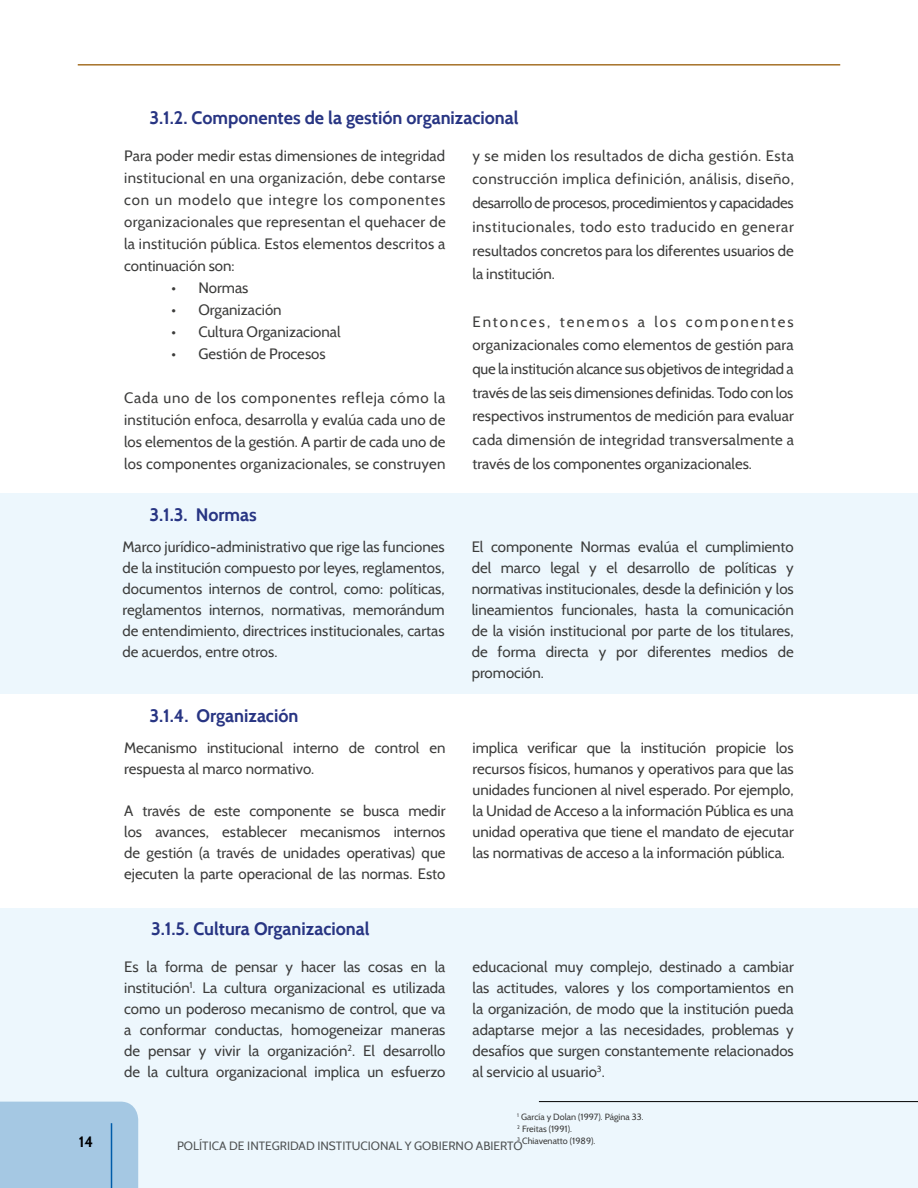
<style>
.page{position:relative;width:918px;height:1188px;background:#fff}
.page>*{position:absolute;margin:0;border:0;box-sizing:border-box;transform-origin:0 0}
.t1{font:700 18px "Cabin";color:#283583}
.t2{font:15px/21px "Cabin";color:#3c3c3b;text-align:justify}
.t3{font:700 15px "Cabin";color:#000}
.t4{font:12px "Cabin";color:#575756}
.t5{font:9px/12px "Cabin";color:#3c3c3b}
</style>
<div class="page">
<hr style="left:78px;top:64px;width:762px;height:2px;background:#a67128">
<div style="left:0;top:493px;width:918px;height:201px;background:#edf7fd"></div>
<div style="left:0;top:909px;width:918px;height:279px;background:#edf7fd"></div>
<hr style="left:539px;top:1101px;width:379px;height:1px;background:#000">
<p class="t1" style="left:150px;top:106px;width:370px">3.1.2. Componentes de la gestión organizacional</p>
<p class="t2" style="left:124px;top:144px;width:323px;line-height:22px">Para poder medir estas dimensiones de integridad institucional en una organización, debe contarse con un modelo que integre los componentes organizacionales que representan el quehacer de la institución pública. Estos elementos descritos a continuación son:</p>
<p class="t2" style="left:171px;top:277px;width:78px">• Normas</p>
<p class="t2" style="left:171px;top:299px;width:112px">• Organización</p>
<p class="t2" style="left:171px;top:321px;width:171px">• Cultura Organizacional</p>
<p class="t2" style="left:171px;top:343px;width:156px">• Gestión de Procesos</p>
<p class="t2" style="left:124px;top:386px;width:323px;line-height:22px">Cada uno de los componentes refleja cómo la institución enfoca, desarrolla y evalúa cada uno de los elementos de la gestión. A partir de cada uno de los componentes organizacionales, se construyen</p>
<p class="t1" style="left:150px;top:504px;width:109px">3.1.3. Normas</p>
<p class="t2" style="left:472px;top:144px;width:323px;line-height:23.7px">y se miden los resultados de dicha gestión. Esta construcción implica definición, análisis, diseño, desarrollo de procesos, procedimientos y capacidades institucionales, todo esto traducido en generar resultados concretos para los diferentes usuarios de la institución.</p>
<p class="t2" style="left:472px;top:309px;width:323px;line-height:23.7px">Entonces, tenemos a los componentes organizacionales como elementos de gestión para que la institución alcance sus objetivos de integridad a través de las seis dimensiones definidas. Todo con los respectivos instrumentos de medición para evaluar cada dimensión de integridad transversalmente a través de los componentes organizacionales.</p>
<p class="t2" style="left:123px;top:536px;width:324px">Marco jurídico-administrativo que rige las funciones de la institución compuesto por leyes, reglamentos, documentos internos de control, como: políticas, reglamentos internos, normativas, memorándum de entendimiento, directrices institucionales, cartas de acuerdos, entre otros.</p>
<p class="t2" style="left:472px;top:536px;width:324px">El componente Normas evalúa el cumplimiento del marco legal y el desarrollo de políticas y normativas institucionales, desde la definición y los lineamientos funcionales, hasta la comunicación de la visión institucional por parte de los titulares, de forma directa y por diferentes medios de promoción.</p>
<p class="t1" style="left:150px;top:705px;width:150px">3.1.4. Organización</p>
<p class="t2" style="left:124px;top:737px;width:323px">Mecanismo institucional interno de control en respuesta al marco normativo.</p>
<p class="t2" style="left:124px;top:800px;width:323px">A través de este componente se busca medir los avances, establecer mecanismos internos de gestión (a través de unidades operativas) que ejecuten la parte operacional de las normas. Esto</p>
<p class="t2" style="left:473px;top:737px;width:323px">implica verificar que la institución propicie los recursos físicos, humanos y operativos para que las unidades funcionen al nivel esperado. Por ejemplo, la Unidad de Acceso a la información Pública es una unidad operativa que tiene el mandato de ejecutar las normativas de acceso a la información pública.</p>
<p class="t1" style="left:151px;top:917px;width:220px">3.1.5. Cultura Organizacional</p>
<p class="t2" style="left:124px;top:956px;width:323px">Es la forma de pensar y hacer las cosas en la institución<sup>1</sup>. La cultura organizacional es utilizada como un poderoso mecanismo de control, que va a conformar conductas, homogeneizar maneras de pensar y vivir la organización<sup>2</sup>. El desarrollo de la cultura organizacional implica un esfuerzo</p>
<p class="t2" style="left:472px;top:956px;width:323px">educacional muy complejo, destinado a cambiar las actitudes, valores y los comportamientos en la organización, de modo que la institución pueda adaptarse mejor a las necesidades, problemas y desafíos que surgen constantemente relacionados al servicio al usuario<sup>3</sup>.</p>
<p class="t5" style="left:517px;top:1111px;width:128px"><sup>1</sup> García y Dolan (1997). Página 33.<br><sup>2</sup> Freitas (1991).<br><sup>3</sup> Chiavenatto (1989).</p>
<p class="t3" style="left:79px;top:1133px;width:16px">14</p>
<p class="t4" style="left:177px;top:1139px;width:347px">POLÍTICA DE INTEGRIDAD INSTITUCIONAL Y GOBIERNO ABIERTO</p>
</div>
